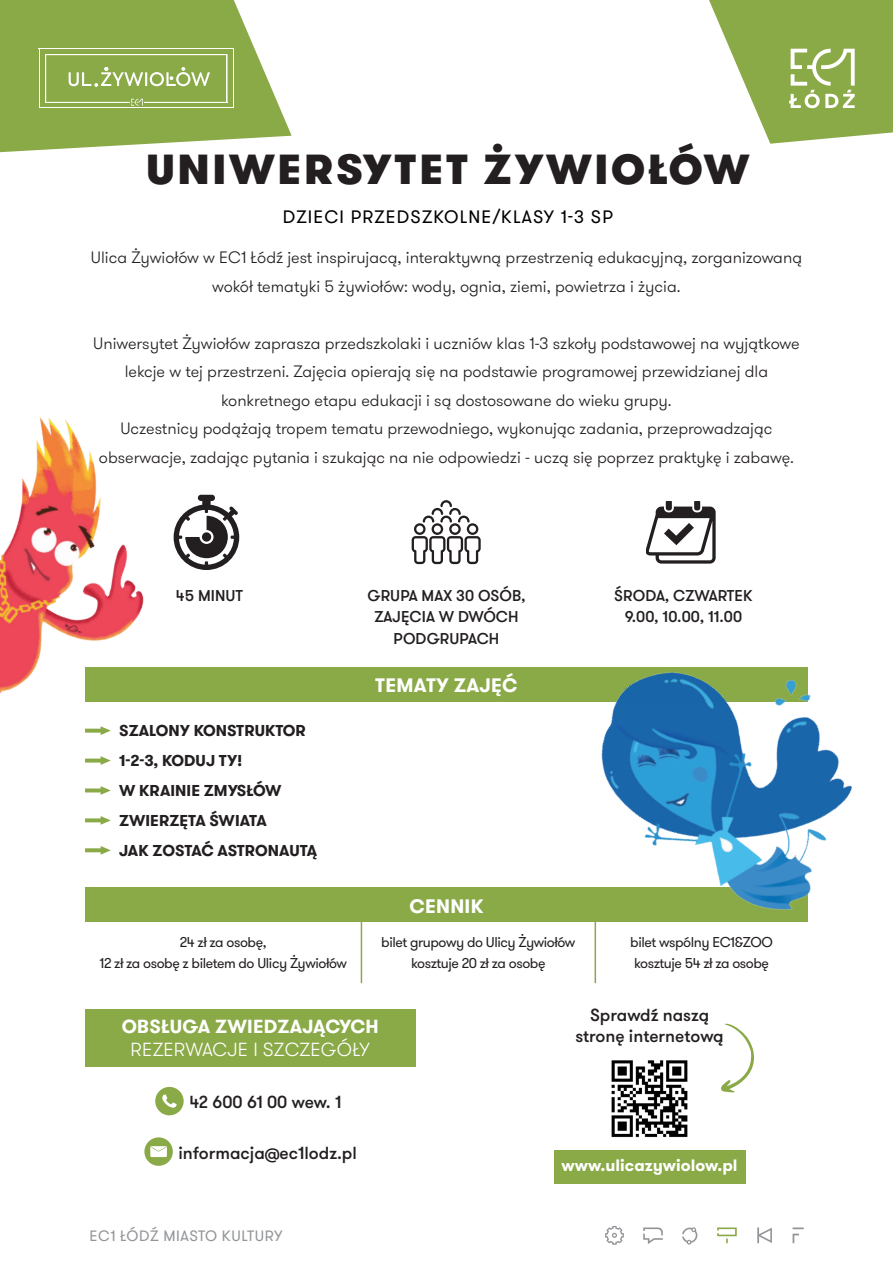
<style>
.page{position:relative;width:893px;height:1263px;background:#fff}
.page>*{position:absolute;margin:0;border:0;box-sizing:border-box;transform-origin:0 0}
.t1{font:900 42px "GT Walsheim Pro";letter-spacing:.065em;color:#231f20}
.t2{font:700 19.5px "GT Walsheim Pro";letter-spacing:.015em;color:#fff}
.t3{font:700 18.9px "GT Walsheim Pro";letter-spacing:.015em;color:#fff}
.t4{font:300 18.9px "GT Walsheim Pro";letter-spacing:.015em;color:#fff}
.t5{font:18px "GT Walsheim Pro";letter-spacing:.065em;color:#000}
.t6{font:500 17.4px/21px "GT Walsheim Pro";color:#231f20;text-align:center}
.t7{font:300 16.5px/28.5px "GT Walsheim Pro";color:#231f20;text-align:center}
.t8{font:700 16.5px "GT Walsheim Pro";color:#fff}
.t9{font:700 15.75px/30px "GT Walsheim Pro";letter-spacing:.005em;color:#231f20}
.t10{font:500 15.6px/21.5px "GT Walsheim Pro";letter-spacing:.005em;color:#231f20;text-align:center}
.t11{font:15px "GT Walsheim Pro";letter-spacing:.04em;color:#939598}
.t12{font:14.25px/21.9px "GT Walsheim Pro";letter-spacing:-.03em;color:#231f20;text-align:center}
</style>
<div class="page">
<svg style="left:643px;top:1227px;width:20px;height:17px"></svg>
<svg style="left:757px;top:1227px;width:15px;height:16px"></svg>
<svg style="left:717px;top:1227px;width:20px;height:16px"></svg>
<svg style="left:793px;top:1227px;width:11px;height:16px"></svg>
<svg style="left:682px;top:1227px;width:15px;height:17px"></svg>
<svg style="left:605px;top:1226px;width:19px;height:19px"></svg>
<svg style="left:709px;top:0;width:184px;height:144px"></svg>
<svg style="left:0;top:0;width:292px;height:153px"></svg>
<hr style="left:45px;top:54px;width:182px;height:1px;background:#fff">
<hr style="left:39px;top:49px;width:1px;height:59px;background:#fff">
<hr style="left:233px;top:49px;width:1px;height:59px;background:#fff">
<hr style="left:227px;top:54px;width:1px;height:49px;background:#fff">
<hr style="left:45px;top:54px;width:1px;height:49px;background:#fff">
<hr style="left:39px;top:108px;width:195px;height:1px;background:#fff">
<hr style="left:39px;top:49px;width:195px;height:1px;background:#fff">
<hr style="left:45px;top:102px;width:85px;height:1px;background:#fff">
<hr style="left:144px;top:102px;width:83px;height:1px;background:#fff">
<div style="left:85px;top:888px;width:723px;height:34px;background:#8aa947"></div>
<div style="left:85px;top:667px;width:723px;height:34px;background:#8aa947"></div>
<div style="left:85px;top:1009px;width:330px;height:58px;background:#8aa947"></div>
<div style="left:554px;top:1150px;width:191px;height:33px;background:#8aa947"></div>
<hr style="left:361px;top:921px;width:1px;height:62px;background:#8aa947">
<hr style="left:595px;top:921px;width:1px;height:62px;background:#8aa947">
<svg style="left:208px;top:495px;width:31px;height:75px"></svg>
<div style="left:202px;top:532px;width:9px;height:10px;background:#231f20;border-radius:50%"></div>
<svg style="left:412px;top:500px;width:69px;height:64px"></svg>
<svg style="left:647px;top:501px;width:69px;height:63px"></svg>
<div style="left:155px;top:1087px;width:29px;height:28px;background:#8aa947;border-radius:50%"></div>
<svg style="left:162px;top:1094px;width:15px;height:14px"></svg>
<div style="left:144px;top:1137px;width:29px;height:29px;background:#8aa947;border-radius:50%"></div>
<svg style="left:150px;top:1146px;width:17px;height:11px"></svg>
<svg style="left:721px;top:1024px;width:33px;height:68px"></svg>
<svg style="left:85px;top:756px;width:26px;height:9px"></svg>
<svg style="left:85px;top:786px;width:26px;height:9px"></svg>
<svg style="left:85px;top:816px;width:26px;height:9px"></svg>
<svg style="left:85px;top:846px;width:26px;height:9px"></svg>
<img style="left:611px;top:1060px;width:77px;height:78px">
<img style="left:565px;top:672px;width:287px;height:286px">
<img style="left:0;top:417px;width:208px;height:318px">
<h1 class="t1" style="left:147px;top:140px;width:604px">UNIWERSYTET ŻYWIOŁÓW</h1>
<p class="t5" style="left:283px;top:205px;width:332px">DZIECI PRZEDSZKOLNE/KLASY 1-3 SP</p>
<p class="t7" style="left:91px;top:244px;width:713px">Ulica Żywiołów w EC1 Łódź jest inspirujacą, interaktywną przestrzenią edukacyjną, zorganizowaną wokół tematyki 5 żywiołów: wody, ognia, ziemi, powietrza i życia.</p>
<p class="t7" style="left:93px;top:329px;width:708px">Uniwersytet Żywiołów zaprasza przedszkolaki i uczniów klas 1-3 szkoły podstawowej na wyjątkowe lekcje w tej przestrzeni. Zajęcia opierają się na podstawie programowej przewidzianej dla konkretnego etapu edukacji i są dostosowane do wieku grupy.<br>Uczestnicy podążają tropem tematu przewodniego, wykonując zadania, przeprowadzając obserwacje, zadając pytania i szukając na nie odpowiedzi - uczą się poprzez praktykę i zabawę.</p>
<p class="t10" style="left:176px;top:585px;width:69px">45 MINUT</p>
<p class="t10" style="left:367px;top:585px;width:160px">GRUPA MAX 30 OSÓB,<br>ZAJĘCIA W DWÓCH<br>PODGRUPACH</p>
<p class="t10" style="left:614px;top:585px;width:140px">ŚRODA, CZWARTEK<br>9.00, 10.00, 11.00</p>
<p class="t9" style="left:119px;top:716px;width:200px">SZALONY KONSTRUKTOR<br>1-2-3, KODUJ TY!<br>W KRAINIE ZMYSŁÓW<br>ZWIERZĘTA ŚWIATA<br>JAK ZOSTAĆ ASTRONAUTĄ</p>
<p class="t2" style="left:375px;top:672px;width:144px">TEMATY ZAJĘĆ</p>
<p class="t2" style="left:409px;top:893px;width:76px">CENNIK</p>
<p class="t12" style="left:100px;top:931px;width:249px">24 zł za osobę,<br>12 zł za osobę z biletem do Ulicy Żywiołów</p>
<p class="t12" style="left:381px;top:931px;width:196px">bilet grupowy do Ulicy Żywiołów kosztuje 20 zł za osobę</p>
<p class="t12" style="left:630px;top:931px;width:144px;text-align:left">bilet wspólny EC1&amp;ZOO kosztuje 54 zł za osobę</p>
<p class="t3" style="left:122px;top:1014px;width:259px">OBSŁUGA ZWIEDZAJĄCYCH</p>
<p class="t4" style="left:131px;top:1037px;width:241px">REZERWACJE I SZCZEGÓŁY</p>
<p class="t6" style="left:189px;top:1092px;width:154px">42 600 61 00 wew. 1</p>
<p class="t6" style="left:178px;top:1142px;width:180px">informacja@ec1lodz.pl</p>
<p class="t11" style="left:89px;top:1226px;width:195px">EC1 ŁÓDŹ MIASTO KULTURY</p>
<p class="t6" style="left:575px;top:1005px;width:150px">Sprawdź naszą stronę internetową</p>
<p class="t8" style="left:562px;top:1154px;width:178px">www.ulicazywiolow.pl</p>
</div>
